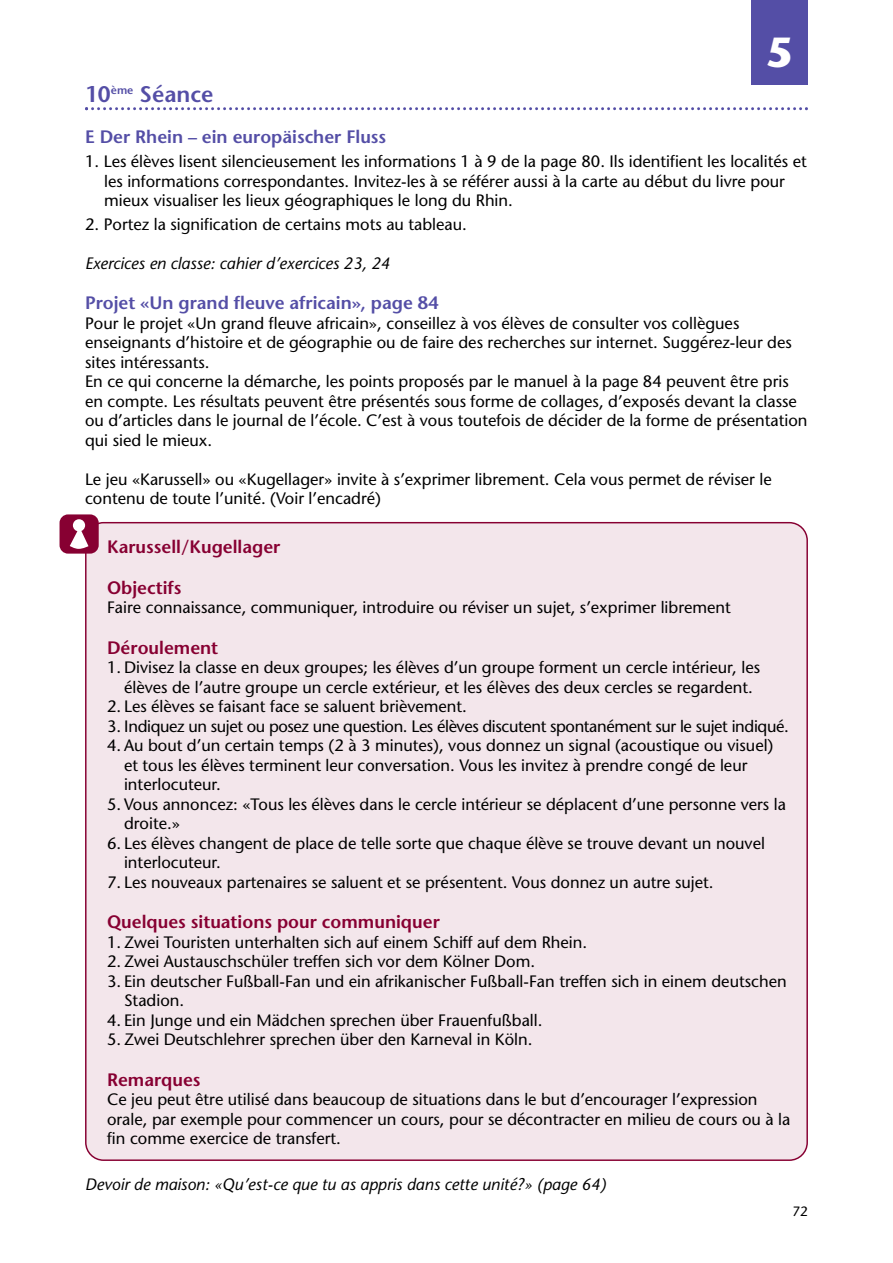
<style>
.page{position:relative;width:893px;height:1263px;background:#fff}
.page>*{position:absolute;margin:0;border:0;box-sizing:border-box;transform-origin:0 0}
.t1{font:700 42px "Stone Sans";color:#fff}
.t2{font:600 22.5px "Stone Sans";color:#544ea6}
.t3{font:600 18px "Stone Sans";color:#870032}
.t4{font:600 18px "Stone Sans";color:#544ea6}
.t5{font:16.5px/19.5px "Stone Sans";color:#000}
.t6{font:italic 16.5px "Stone Sans";color:#000}
.t7{font:16.5px "Stone Sans";letter-spacing:-.025em;color:#000}
.t8{font:13.5px "Stone Sans";color:#000}
</style>
<div class="page">
<div style="left:751px;top:0;width:57px;height:85px;background:#544ea6"></div>
<svg style="left:85px;top:107px;width:723px;height:3px"></svg>
<div style="left:85px;top:522px;width:723px;height:639px;background:#f3e6eb"></div>
<div style="left:60px;top:514px;width:39px;height:40px;background:#870032;border-radius:9px"></div>
<div style="left:73px;top:519px;width:12px;height:12px;background:#fff;border-radius:50%"></div>
<svg style="left:70px;top:530px;width:18px;height:19px"></svg>
<h1 class="t1" style="left:766px;top:36px;width:28px">5</h1>
<h2 class="t2" style="left:85px;top:85px;width:130px">10<sup>ème</sup> Séance</h2>
<p class="t4" style="left:85px;top:130px;width:303px">E Der Rhein – ein europäischer Fluss</p>
<p class="t5" style="left:104px;top:153px;width:704px;text-indent:-19px">1. Les élèves lisent silencieusement les informations 1 à 9 de la page 80. Ils identifient les localités et les informations correspondantes. Invitez-les à se référer aussi à la carte au début du livre pour mieux visualiser les lieux géographiques le long du Rhin.</p>
<p class="t5" style="left:85px;top:216px;width:383px">2. Portez la signification de certains mots au tableau.</p>
<p class="t6" style="left:85px;top:257px;width:307px">Exercices en classe: cahier d’exercices 23, 24</p>
<p class="t4" style="left:85px;top:296px;width:355px">Projet «Un grand fleuve africain», page 84</p>
<p class="t5" style="left:85px;top:315px;width:724px">Pour le projet «Un grand fleuve africain», conseillez à vos élèves de consulter vos collègues enseignants d’histoire et de géographie ou de faire des recherches sur internet. Suggérez-leur des sites intéressants.<br>En ce qui concerne la démarche, les points proposés par le manuel à la page 84 peuvent être pris en compte. Les résultats peuvent être présentés sous forme de collages, d’exposés devant la classe ou d’articles dans le journal de l’école. C’est à vous toutefois de décider de la forme de présentation qui sied le mieux.</p>
<p class="t5" style="left:85px;top:471px;width:688px">Le jeu «Karussell» ou «Kugellager» invite à s’exprimer librement. Cela vous permet de réviser le contenu de toute l’unité. (Voir l’encadré)</p>
<p class="t3" style="left:107px;top:540px;width:175px">Karussell/Kugellager</p>
<p class="t3" style="left:107px;top:580px;width:76px">Objectifs</p>
<p class="t5" style="left:107px;top:599px;width:625px">Faire connaissance, communiquer, introduire ou réviser un sujet, s’exprimer librement</p>
<p class="t3" style="left:107px;top:640px;width:113px">Déroulement</p>
<p class="t5" style="left:107px;top:659px;width:655px;text-align:center">1. Divisez la classe en deux groupes; les élèves d’un groupe forment un cercle intérieur, les élèves de l’autre groupe un cercle extérieur, et les élèves des deux cercles se regardent.</p>
<p class="t5" style="left:107px;top:698px;width:361px">2. Les élèves se faisant face se saluent brièvement.</p>
<p class="t7" style="left:107px;top:719px;width:683px">3. Indiquez un sujet ou posez une question. Les élèves discutent spontanément sur le sujet indiqué.</p>
<p class="t5" style="left:124px;top:737px;width:651px;text-indent:-17px">4. Au bout d’un certain temps (2 à 3 minutes), vous donnez un signal (acoustique ou visuel) et tous les élèves terminent leur conversation. Vous les invitez à prendre congé de leur interlocuteur.</p>
<p class="t5" style="left:124px;top:796px;width:663px;text-indent:-17px">5. Vous annoncez: «Tous les élèves dans le cercle intérieur se déplacent d’une personne vers la droite.»</p>
<p class="t5" style="left:124px;top:835px;width:642px;text-indent:-17px">6. Les élèves changent de place de telle sorte que chaque élève se trouve devant un nouvel interlocuteur.</p>
<p class="t5" style="left:107px;top:874px;width:608px">7. Les nouveaux partenaires se saluent et se présentent. Vous donnez un autre sujet.</p>
<p class="t3" style="left:107px;top:915px;width:334px">Quelques situations pour communiquer</p>
<p class="t5" style="left:107px;top:934px;width:482px">1. Zwei Touristen unterhalten sich auf einem Schiff auf dem Rhein.</p>
<p class="t5" style="left:107px;top:953px;width:430px">2. Zwei Austauschschüler treffen sich vor dem Kölner Dom.</p>
<p class="t5" style="left:124px;top:973px;width:664px;text-indent:-17px">3. Ein deutscher Fußball-Fan und ein afrikanischer Fußball-Fan treffen sich in einem deutschen<br>Stadion.</p>
<p class="t5" style="left:107px;top:1012px;width:437px">4. Ein Junge und ein Mädchen sprechen über Frauenfußball.</p>
<p class="t5" style="left:107px;top:1031px;width:427px">5. Zwei Deutschlehrer sprechen über den Karneval in Köln.</p>
<p class="t3" style="left:107px;top:1072px;width:95px">Remarques</p>
<p class="t5" style="left:107px;top:1091px;width:685px">Ce jeu peut être utilisé dans beaucoup de situations dans le but d’encourager l’expression orale, par exemple pour commencer un cours, pour se décontracter en milieu de cours ou à la fin comme exercice de transfert.</p>
<p class="t6" style="left:85px;top:1178px;width:523px">Devoir de maison: «Qu’est-ce que tu as appris dans cette unité?» (page 64)</p>
<p class="t8" style="left:792px;top:1206px;width:17px">72</p>
</div>
